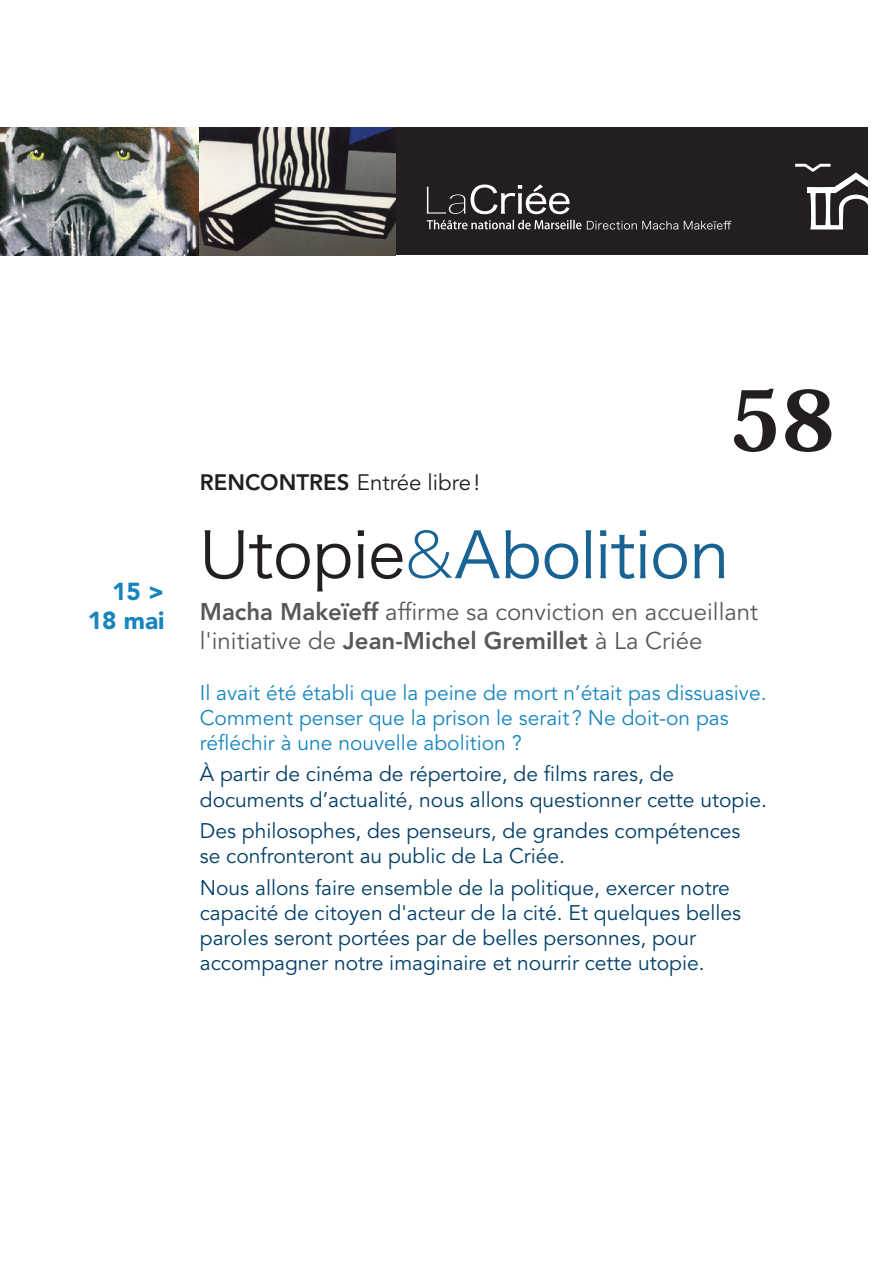
<style>
.page{position:relative;width:893px;height:1263px;background:#fff}
.page>*{position:absolute;margin:0;border:0;box-sizing:border-box;transform-origin:0 0}
.NUMBER{font:800 82.5px "Koz Min Pro";color:#231f20}
.TITRE{font:63px "Hira Kaku Pro W3";color:#186294}
.DATE{font:900 24.45px/29.2px "Avenir LT Std";color:#1685bf;text-align:right}
.generik{font:24px/28.8px "Avenir LT Std";color:#57585a}
.genre{font:22.2px "Avenir LT Std";color:#231f20}
.corps_A{font:21px/25.2px "Avenir LT Std";color:#003e67}
.corps_A-2{font:21px/25.2px "Avenir LT Std";color:#1685bf}
.s1{font-weight:800}
.s2{color:#231f20}
.s3{font-family:"Hiragino Sans W1"}
</style>
<div class="page">
<div style="left:0;top:128px;width:867px;height:127px;background:#231f20"></div>
<svg style="left:587px;top:221px;width:91px;height:9px"></svg>
<svg style="left:684px;top:221px;width:47px;height:9px"></svg>
<svg style="left:427px;top:187px;width:38px;height:27px"></svg>
<svg style="left:471px;top:184px;width:99px;height:30px"></svg>
<svg style="left:795px;top:164px;width:73px;height:65px"></svg>
<svg style="left:427px;top:220px;width:154px;height:9px"></svg>
<img style="left:0;top:128px;width:200px;height:127px">
<svg style="left:200px;top:128px;width:195px;height:127px"></svg>
<p class="DATE" style="left:88px;top:576px;width:78px">15 &gt;<br>18 mai</p>
<p class="NUMBER" style="left:729px;top:359px;width:107px">58</p>
<p class="genre" style="left:200px;top:470px;width:282px"><span class="s1">RENCONTRES</span> Entrée libre!</p>
<p class="TITRE" style="left:200px;top:499px;width:530px"><span class="s2">Utopie</span><span class="s3">&amp;</span>Abolition</p>
<p class="generik" style="left:200px;top:598px;width:560px"><span class="s1">Macha Makeïeff</span> affirme sa conviction en accueillant l'initiative de <span class="s1">Jean-Michel Gremillet</span> à La Criée</p>
<p class="corps_A-2" style="left:200px;top:680px;width:568px">Il avait été établi que la peine de mort n’était pas dissuasive.<br>Comment penser que la prison le serait ? Ne doit-on pas réfléchir à une nouvelle abolition ?</p>
<p class="corps_A" style="left:200px;top:762px;width:568px">À partir de cinéma de répertoire, de films rares, de documents d’actualité, nous allons questionner cette utopie.</p>
<p class="corps_A" style="left:200px;top:819px;width:542px">Des philosophes, des penseurs, de grandes compétences se confronteront au public de La Criée.</p>
<p class="corps_A" style="left:200px;top:875px;width:543px">Nous allons faire ensemble de la politique, exercer notre capacité de citoyen d'acteur de la cité. Et quelques belles paroles seront portées par de belles personnes, pour accompagner notre imaginaire et nourrir cette utopie.</p>
</div>
